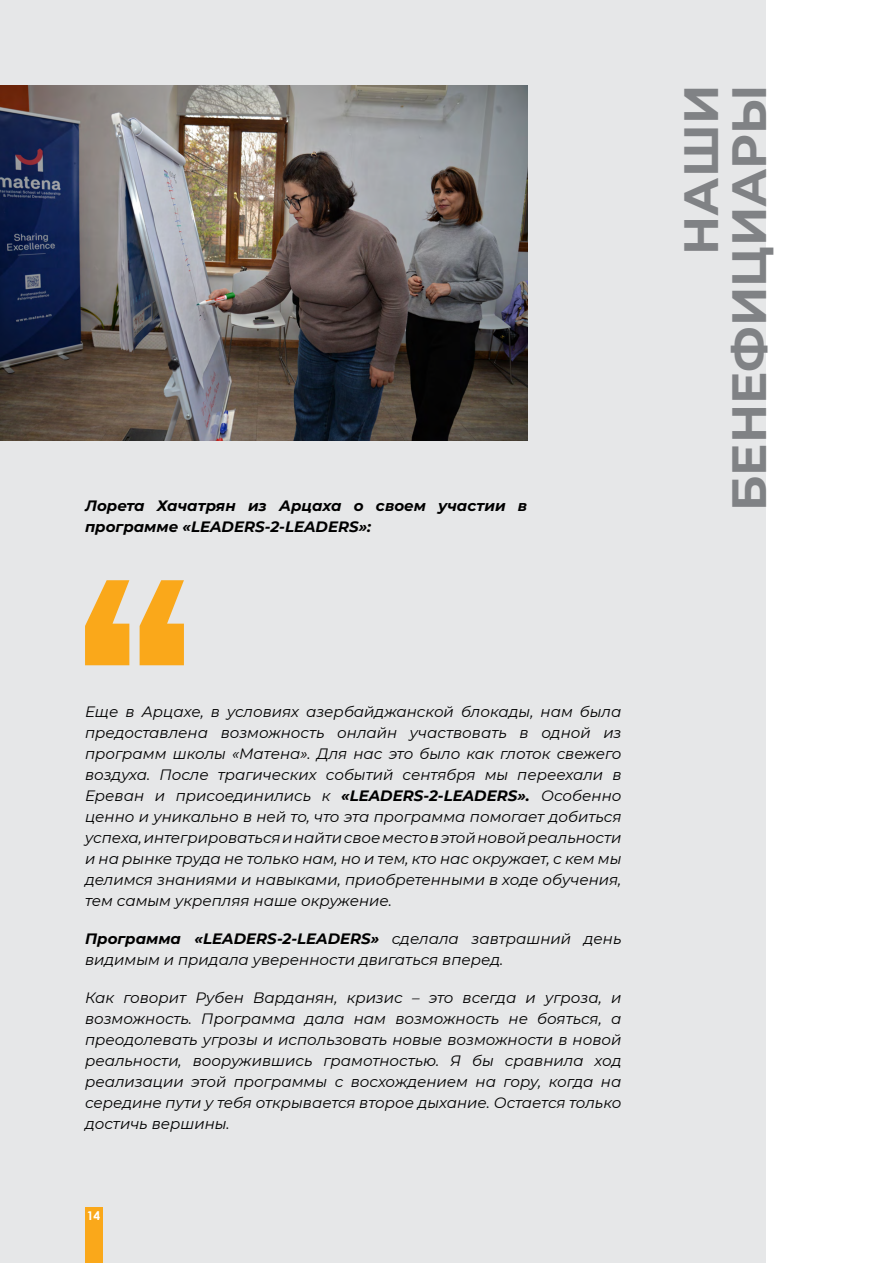
<style>
.page{position:relative;width:893px;height:1263px;background:#fff}
.page>*{position:absolute;margin:0;border:0;box-sizing:border-box;transform-origin:0 0}
.t1{font:700 48px/48px "Montserrat";color:#808285;text-align:right}
.t2{font:italic 15px/21px "Montserrat";color:#000;text-align:justify}
.t3{font:italic 700 15px/21px "Montserrat";color:#000}
.t4{font:700 12px "Century Gothic";color:#fff}
.s1{font-weight:700}
</style>
<div class="page">
<div style="left:0;top:0;width:765px;height:1263px;background:#e6e7e8"></div>
<img style="left:0;top:85px;width:527px;height:355px">
<div style="left:85px;top:1208px;width:17px;height:55px;background:#faa81a"></div>
<svg style="left:85px;top:580px;width:99px;height:85px"></svg>
<p class="t3" style="left:85px;top:495px;width:444px">Лорета Хачатрян из Арцаха о своем участии в программе «LEADERS-2-LEADERS»:</p>
<h1 class="t1" style="left:675px;top:511px;width:427px;rotate:-90deg">НАШИ<br>БЕНЕФИЦИАРЫ</h1>
<p class="t2" style="left:85px;top:700px;width:538px">Еще в Арцахе, в условиях азербайджанской блокады, нам была предоставлена возможность онлайн участвовать в одной из программ школы «Матена». Для нас это было как глоток свежего воздуха. После трагических событий сентября мы переехали в Ереван и присоединились к <span class="s1">«LEADERS-2-LEADERS».</span> Особенно ценно и уникально в ней то, что эта программа помогает добиться успеха, интегрироваться и найти свое место в этой новой реальности и на рынке труда не только нам, но и тем, кто нас окружает, с кем мы делимся знаниями и навыками, приобретенными в ходе обучения, тем самым укрепляя наше окружение.</p>
<p class="t2" style="left:85px;top:927px;width:538px"><span class="s1">Программа «LEADERS-2-LEADERS»</span> сделала завтрашний день видимым и придала уверенности двигаться вперед.</p>
<p class="t2" style="left:85px;top:986px;width:538px">Как говорит Рубен Варданян, кризис – это всегда и угроза, и возможность. Программа дала нам возможность не бояться, а преодолевать угрозы и использовать новые возможности в новой реальности, вооружившись грамотностью. Я бы сравнилa ход реализации этой программы с восхождением на гору, когда на середине пути у тебя открывается второе дыхание. Остается только достичь вершины.</p>
<p class="t4" style="left:87px;top:1206px;width:15px">14</p>
</div>
